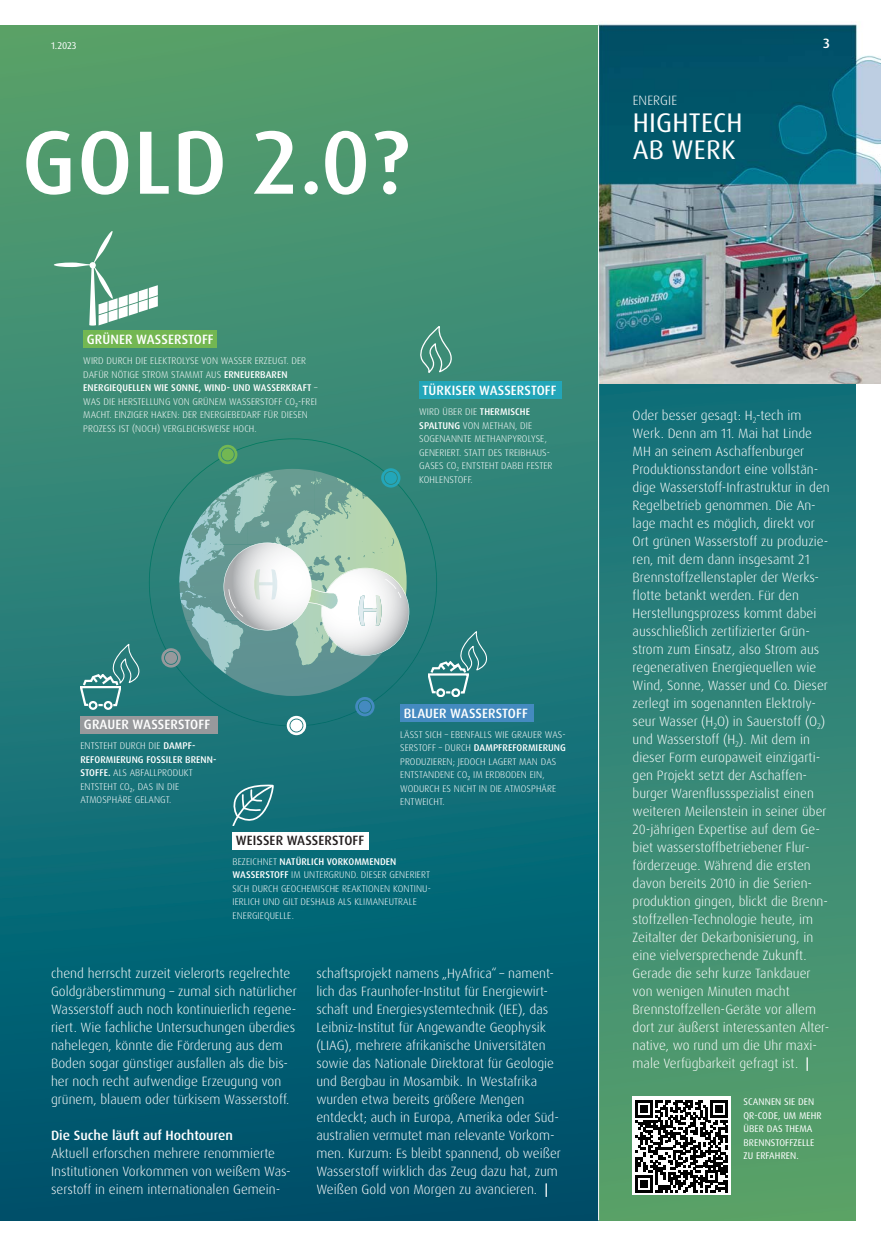
<style>
.page{position:relative;width:881px;height:1246px;background:#fff}
.page>*{position:absolute;margin:0;border:0;box-sizing:border-box;transform-origin:0 0}
.t1{font:500 90px "Dax Pro";color:#fff}
.t2{font:27px/27px "Dax Pro";letter-spacing:.01em;color:#fff}
.t3{font:300 13.5px/18px "Dax Pro";color:#fff}
.t4{font:500 13.5px "Dax Pro";letter-spacing:.01em;color:#fff}
.t5{font:500 13.5px "Dax Pro";letter-spacing:.01em;color:#231f20}
.t6{font:300 9.75px/13.5px "Dax Pro";letter-spacing:.01em;color:#fff}
.t7{font:9.75px/13.5px "Dax Pro";letter-spacing:.01em;color:#fff}
.s1{font-weight:500}
</style>
<div class="page">
<img style="left:599px;top:615px;width:256px;height:605px">
<img style="left:599px;top:383px;width:256px;height:232px">
<img style="left:0;top:26px;width:236px;height:605px">
<img style="left:234px;top:26px;width:364px;height:504px">
<img style="left:392px;top:528px;width:206px;height:692px">
<img style="left:0;top:631px;width:234px;height:589px">
<img style="left:234px;top:726px;width:52px;height:494px">
<img style="left:341px;top:694px;width:51px;height:526px">
<img style="left:286px;top:726px;width:55px;height:494px">
<img style="left:356px;top:672px;width:17px;height:22px">
<img style="left:181px;top:650px;width:192px;height:22px">
<svg style="left:219px;top:480px;width:129px;height:35px;background:#7baba1"></svg>
<svg style="left:218px;top:445px;width:18px;height:19px"></svg>
<div style="left:236px;top:438px;width:148px;height:33px;background:#368878"></div>
<img style="left:149px;top:459px;width:70px;height:191px">
<img style="left:176px;top:666px;width:180px;height:60px">
<svg style="left:161px;top:648px;width:20px;height:19px"></svg>
<svg style="left:355px;top:697px;width:19px;height:19px"></svg>
<svg style="left:287px;top:716px;width:19px;height:19px"></svg>
<img style="left:373px;top:484px;width:64px;height:218px">
<svg style="left:381px;top:468px;width:19px;height:20px"></svg>
<svg style="left:219px;top:538px;width:190px;height:118px"></svg>
<img style="left:358px;top:595px;width:24px;height:31px">
<img style="left:253px;top:569px;width:25px;height:31px">
<div style="left:83px;top:330px;width:134px;height:17px;background:#73b752"></div>
<div style="left:80px;top:716px;width:138px;height:17px;background:#97999c"></div>
<div style="left:419px;top:381px;width:142px;height:17px;background:#23a6b9"></div>
<div style="left:400px;top:705px;width:133px;height:17px;background:#448ac0"></div>
<div style="left:232px;top:832px;width:137px;height:17px;background:#fff"></div>
<svg style="left:54px;top:231px;width:104px;height:95px;background:#65a58a"></svg>
<div style="left:436px;top:688px;width:9px;height:8px;border:2px solid #fff;border-radius:50%"></div>
<div style="left:451px;top:688px;width:9px;height:8px;border:2px solid #fff;border-radius:50%"></div>
<div style="left:632px;top:1096px;width:98px;height:99px;background:#fff"></div>
<svg style="left:635px;top:1100px;width:93px;height:92px"></svg>
<svg style="left:420px;top:326px;width:31px;height:47px"></svg>
<svg style="left:428px;top:632px;width:59px;height:63px;background:#408c8d"></svg>
<div style="left:89px;top:701px;width:8px;height:8px;border:2px solid #fff;border-radius:50%"></div>
<div style="left:104px;top:701px;width:9px;height:8px;border:2px solid #fff;border-radius:50%"></div>
<svg style="left:80px;top:644px;width:59px;height:63px;background:#428d8c"></svg>
<svg style="left:232px;top:785px;width:41px;height:41px;background:#468f95"></svg>
<img style="left:598px;top:24px;width:282px;height:359px">
<hr style="left:598px;top:26px;width:1px;height:1194px;background:#fff">
<p class="t7" style="left:51px;top:39px;width:27px">1.2023</p>
<h1 class="t1" style="left:22px;top:123px;width:389px">GOLD 2.0?</h1>
<p class="t4" style="left:87px;top:333px;width:128px">GRÜNER WASSERSTOFF</p>
<p class="t6" style="left:83px;top:355px;width:236px">WIRD DURCH DIE ELEKTROLYSE VON WASSER ERZEUGT. DER DAFÜR NÖTIGE STROM STAMMT AUS <span class="s1">ERNEUERBAREN ENERGIEQUELLEN WIE SONNE, WIND- UND WASSERKRAFT</span> – WAS DIE HERSTELLUNG VON GRÜNEM WASSERSTOFF CO₂-FREI MACHT. EINZIGER HAKEN: DER ENERGIEBEDARF FÜR DIESEN PROZESS IST (NOCH) VERGLEICHSWEISE HOCH.</p>
<p class="t4" style="left:422px;top:385px;width:136px">TÜRKISER WASSERSTOFF</p>
<p class="t6" style="left:419px;top:406px;width:135px">WIRD ÜBER DIE <span class="s1">THERMISCHE<br>SPALTUNG</span> VON METHAN, DIE<br>SOGENANNTE METHANPYROLYSE,<br>GENERIERT. STATT DES TREIBHAUS-<br>GASES CO<sub>2</sub> ENTSTEHT DABEI FESTER<br>KOHLENSTOFF.</p>
<p class="t4" style="left:84px;top:718px;width:128px">GRAUER WASSERSTOFF</p>
<p class="t6" style="left:80px;top:740px;width:137px">ENTSTEHT DURCH DIE <span class="s1">DAMPF-<br>REFORMIERUNG FOSSILER BRENN-<br>STOFFE.</span> ALS ABFALLPRODUKT<br>ENTSTEHT CO₂, DAS IN DIE<br>ATMOSPHÄRE GELANGT.</p>
<p class="t4" style="left:403px;top:707px;width:126px">BLAUER WASSERSTOFF</p>
<p class="t6" style="left:400px;top:728px;width:167px">LÄSST SICH – EBENFALLS WIE GRAUER WAS-<br>SERSTOFF – DURCH <span class="s1">DAMPFREFORMIERUNG<br></span>PRODUZIEREN; JEDOCH LAGERT MAN DAS<br>ENTSTANDENE CO₂ IM ERDBODEN EIN,<br>WODURCH ES NICHT IN DIE ATMOSPHÄRE<br>ENTWEICHT.</p>
<p class="t5" style="left:236px;top:834px;width:130px">WEISSER WASSERSTOFF</p>
<p class="t6" style="left:232px;top:855px;width:200px">BEZEICHNET <span class="s1">NATÜRLICH VORKOMMENDEN WASSERSTOFF</span> IM UNTERGRUND. DIESER GENERIERT SICH DURCH GEOCHEMISCHE REAKTIONEN KONTINU-IERLICH UND GILT DESHALB ALS KLIMANEUTRALE ENERGIEQUELLE.</p>
<p class="t3" style="left:51px;top:965px;width:247px">chend herrscht zurzeit vielerorts regelrechte Goldgräberstimmung – zumal sich natürlicher Wasserstoff auch noch kontinuierlich regene&shy;riert. Wie fachliche Untersuchungen überdies nahelegen, könnte die Förderung aus dem Boden sogar günstiger ausfallen als die bis&shy;her noch recht aufwendige Erzeugung von grünem, blauem oder türkisem Wasserstoff.</p>
<p class="t4" style="left:51px;top:1129px;width:183px">Die Suche läuft auf Hochtouren</p>
<p class="t3" style="left:51px;top:1145px;width:241px">Aktuell erforschen mehrere renommierte<br>Institutionen Vorkommen von weißem Was&shy;serstoff in einem internationalen Gemein-</p>
<p class="t3" style="left:316px;top:965px;width:246px">schaftsprojekt namens „HyAfrica“ – nament&shy;lich das Fraunhofer-Institut für Energiewirt&shy;schaft und Energiesystemtechnik (IEE), das Leibniz-Institut für Angewandte Geophysik (LIAG), mehrere afrikanische Universitäten sowie das Nationale Direktorat für Geologie und Bergbau in Mosambik. In Westafrika wurden etwa bereits größere Mengen entdeckt; auch in Europa, Amerika oder Süd - australien vermutet man relevante Vorkom&shy;men. Kurzum: Es bleibt spannend, ob weißer Wasserstoff wirklich das Zeug dazu hat, zum Weißen Gold von Morgen zu avancieren. <span class="s1">|</span></p>
<p class="t3" style="left:632px;top:92px;width:46px">ENERGIE</p>
<h2 class="t2" style="left:632px;top:111px;width:111px">HIGHTECH<br>AB WERK</h2>
<p class="t4" style="left:822px;top:38px;width:8px">3</p>
<p class="t3" style="left:632px;top:407px;width:199px">Oder besser gesagt: H<sub>2</sub>-tech im Werk. Denn am 11. Mai hat Linde MH an seinem Aschaffenburger Produktionsstandort eine vollstän&shy;dige Wasserstoff-Infrastruktur in den Regelbetrieb genommen. Die An&shy;lage macht es möglich, direkt vor Ort grünen Wasserstoff zu produzie&shy;ren, mit dem dann insgesamt 21<br>Brennstoffzellenstapler der Werks&shy;flotte betankt werden. Für den Herstellungsprozess kommt dabei ausschließlich zertifizierter Grün&shy;strom zum Einsatz, also Strom aus regenerativen Energiequellen wie Wind, Sonne, Wasser und Co. Dieser zerlegt im sogenannten Elektroly&shy;seur Wasser (H<sub>2</sub>O) in Sauerstoff (O<sub>2</sub>) und Wasserstoff (H<sub>2</sub>). Mit dem in dieser Form europaweit einzigarti&shy;gen Projekt setzt der Aschaffen - burger Warenflussspezialist einen weiteren Meilenstein in seiner über 20-jährigen Expertise auf dem Ge&shy;biet wasserstoffbetriebener Flur - förderzeuge. Während die ersten davon bereits 2010 in die Serien&shy;produktion gingen, blickt die Brenn&shy;stoffzellen-Technologie heute, im Zeitalter der Dekarbonisierung, in eine vielversprechende Zukunft.<br>Gerade die sehr kurze Tankdauer von wenigen Minuten macht Brennstoffzellen-Geräte vor allem dort zur äußerst interessanten Alter&shy;native, wo rund um die Uhr maxi&shy;male Verfügbarkeit gefragt ist. <span class="s1">|</span></p>
<p class="t7" style="left:743px;top:1095px;width:80px">SCANNEN SIE DEN<br>QR-CODE, UM MEHR<br>ÜBER DAS THEMA<br>BRENNSTOFFZELLE<br>ZU ERFAHREN.</p>
</div>
